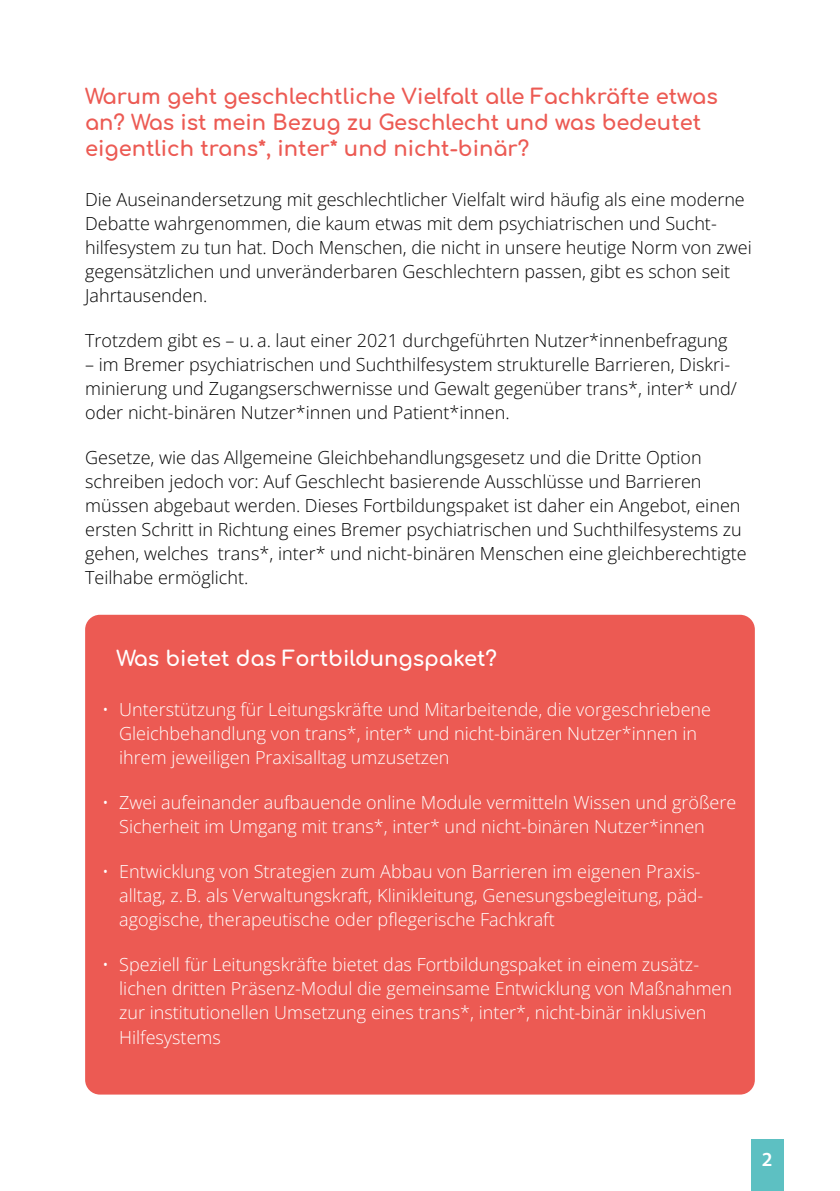
<style>
.page{position:relative;width:840px;height:1191px;background:#fff}
.page>*{position:absolute;margin:0;border:0;box-sizing:border-box;transform-origin:0 0}
.t1{font:700 21px/26px "Comfortaa";color:#ec5a53}
.H2_Kasten{font:700 21px "Comfortaa";color:#fff}
.t2{font:600 20px "Myriad Pro";color:#fff}
.Grundtext{font:300 18px/24px "Open Sans";color:#000}
.t3{font:300 18px/24px "Open Sans";color:#fff}
</style>
<div class="page">
<div style="left:85px;top:615px;width:669px;height:479px;background:#ec5a53;border-radius:15px"></div>
<div style="left:750px;top:1140px;width:32px;height:51px;background:#5dc0c2"></div>
<h2 class="t1" style="left:85px;top:80px;width:633px">Warum geht geschlechtliche Vielfalt alle Fachkräfte etwas an? Was ist mein Bezug zu Geschlecht und was bedeutet eigentlich trans*, inter* und nicht-binär?</h2>
<p class="Grundtext" style="left:85px;top:187px;width:667px">Die Auseinandersetzung mit geschlechtlicher Vielfalt wird häufig als eine moderne Debatte wahrgenommen, die kaum etwas mit dem psychiatrischen und Sucht&shy;hilfesystem zu tun hat. Doch Menschen, die nicht in unsere heutige Norm von zwei gegensätzlichen und unveränderbaren Geschlechtern passen, gibt es schon seit Jahrtausenden.</p>
<p class="Grundtext" style="left:85px;top:328px;width:643px">Trotzdem gibt es – u. a. laut einer 2021 durchgeführten Nutzer*innenbefragung</p>
<p class="Grundtext" style="left:85px;top:352px;width:653px">– im Bremer psychiatrischen und Suchthilfesystem strukturelle Barrieren, Diskri&shy;minierung und Zugangserschwernisse und Gewalt gegenüber trans*, inter* und/ oder nicht-binären Nutzer*innen und Patient*innen.</p>
<p class="Grundtext" style="left:85px;top:445px;width:662px">Gesetze, wie das Allgemeine Gleichbehandlungsgesetz und die Dritte Option schreiben jedoch vor: Auf Geschlecht basierende Ausschlüsse und Barrieren müssen abgebaut werden. Dieses Fortbildungspaket ist daher ein Angebot, einen ersten Schritt in Richtung eines Bremer psychiatrischen und Suchthilfesystems zu gehen, welches trans*, inter* und nicht-binären Menschen eine gleichberechtigte Teilhabe ermöglicht.</p>
<p class="H2_Kasten" style="left:116px;top:639px;width:382px">Was bietet das Fortbildungspaket?</p>
<p class="t3" style="left:119px;top:696px;width:593px;text-indent:-17px">• Unterstützung für Leitungskräfte und Mitarbeitende, die vorgeschriebene<br>Gleichbehandlung von trans*, inter* und nicht-binären Nutzer*innen in ihrem jeweiligen Praxisalltag umzusetzen</p>
<p class="t3" style="left:119px;top:790px;width:618px;text-indent:-17px">• Zwei aufeinander aufbauende online Module vermitteln Wissen und größere<br>Sicherheit im Umgang mit trans*, inter* und nicht-binären Nutzer*innen</p>
<p class="t3" style="left:119px;top:859px;width:585px;text-indent:-17px">• Entwicklung von Strategien zum Abbau von Barrieren im eigenen Praxis&shy;alltag, z. B. als Verwaltungskraft, Klinikleitung, Genesungsbegleitung, päd&shy;agogische, therapeutische oder pflegerische Fachkraft</p>
<p class="t3" style="left:119px;top:952px;width:614px;text-indent:-17px">• Speziell für Leitungskräfte bietet das Fortbildungspaket in einem zusätz&shy;lichen dritten Präsenz-Modul die gemeinsame Entwicklung von Maßnahmen zur institutionellen Umsetzung eines trans*, inter*, nicht-binär inklusiven Hilfesystems</p>
<p class="t2" style="left:761px;top:1146px;width:12px">2</p>
</div>
